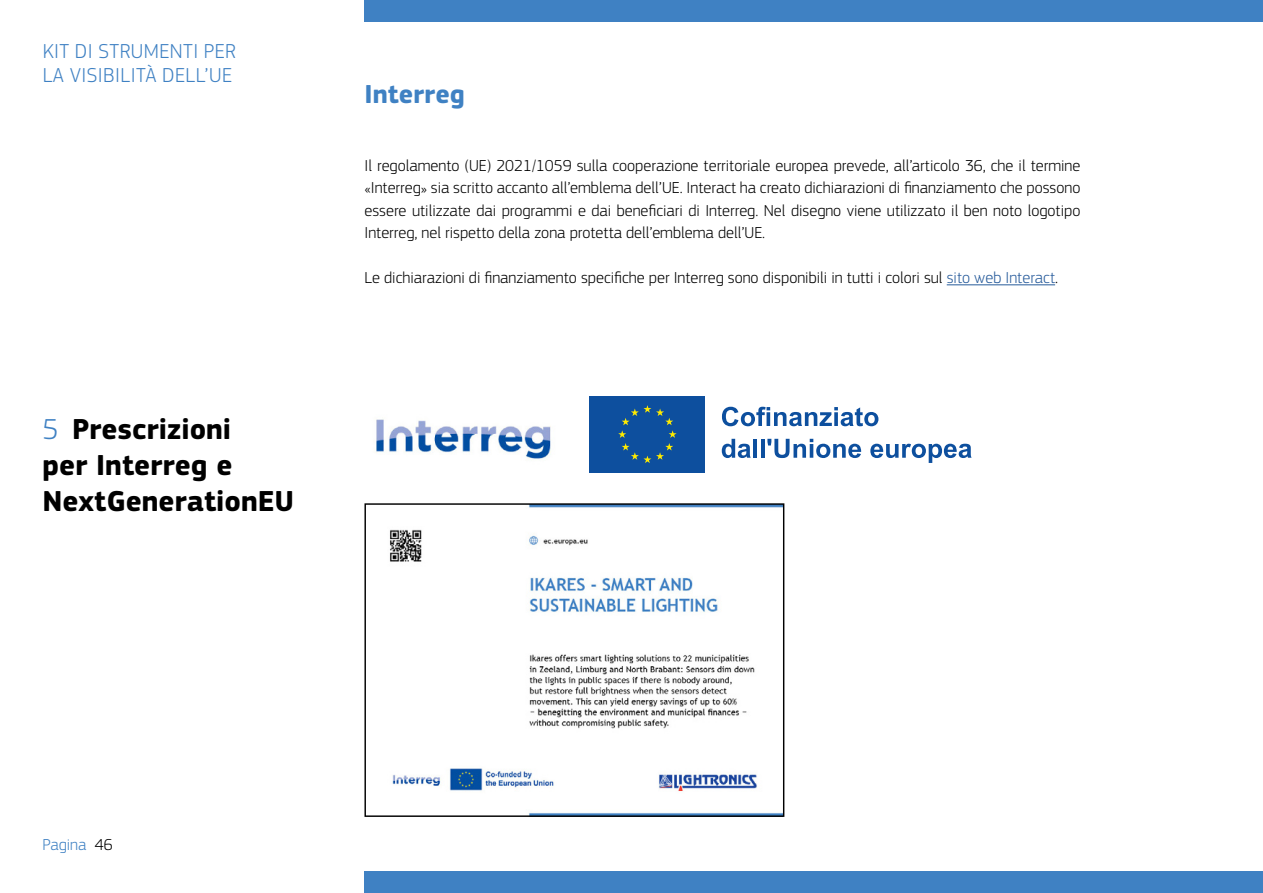
<style>
.page{position:relative;width:1263px;height:893px;background:#fff}
.page>*{position:absolute;margin:0;border:0;box-sizing:border-box;transform-origin:0 0}
.t1{font:700 30px/36px "EC Square Sans Pro";color:#000}
.Subtitle_blue_size18{font:700 27px "EC Square Sans Pro";color:#3f81c3}
.t2{font:300 21px/24px "EC Square Sans Pro";letter-spacing:.02em;color:#3f81c3}
.Body{font:300 16.5px/22.5px "EC Square Sans Pro";color:#000;text-align:justify}
.t3{font:300 16.5px "EC Square Sans Pro";color:#3f81c3}
.s1{font-weight:300;color:#3f81c3}
.s2{color:#275b9b}
.s3{color:#000}
</style>
<div class="page">
<div style="left:364px;top:872px;width:899px;height:21px;background:#3f81c3"></div>
<div style="left:364px;top:0;width:899px;height:21px;background:#3f81c3"></div>
<hr style="left:947px;top:284px;width:108px;height:1px;background:#275b9b">
<svg style="left:589px;top:396px;width:1px;height:77px"></svg>
<div style="left:590px;top:396px;width:115px;height:77px;background:#0d4f9e"></div>
<svg style="left:618px;top:405px;width:59px;height:58px"></svg>
<svg style="left:722px;top:407px;width:156px;height:19px"></svg>
<svg style="left:722px;top:439px;width:29px;height:19px"></svg>
<hr style="left:753px;top:439px;width:4px;height:19px;background:#0d4f9e">
<hr style="left:761px;top:439px;width:3px;height:19px;background:#0d4f9e">
<svg style="left:767px;top:439px;width:94px;height:19px"></svg>
<svg style="left:870px;top:444px;width:101px;height:19px"></svg>
<img style="left:376px;top:419px;width:175px;height:40px">
<img style="left:390px;top:505px;width:392px;height:310px">
<div style="left:364px;top:503px;width:420px;height:314px;border:1px solid #000"></div>
<p class="t2" style="left:43px;top:39px;width:195px">KIT DI STRUMENTI PER<br>LA VISIBILITÀ DELL’UE</p>
<h1 class="t1" style="left:43px;top:412px;width:253px"><span class="s1">5</span> Prescrizioni<br>per Interreg e<br>NextGenerationEU</h1>
<p class="Subtitle_blue_size18" style="left:364px;top:78px;width:102px">Interreg</p>
<p class="Body" style="left:364px;top:154px;width:717px">Il regolamento (UE) 2021/1059 sulla cooperazione territoriale europea prevede, all’articolo 36, che il termine «Interreg» sia scritto accanto all’emblema dell’UE. Interact ha creato dichiarazioni di finanziamento che possono essere utilizzate dai programmi e dai beneficiari di Interreg. Nel disegno viene utilizzato il ben noto logotipo Interreg, nel rispetto della zona protetta dell’emblema dell’UE.</p>
<p class="Body" style="left:364px;top:266px;width:695px">Le dichiarazioni di finanziamento specifiche per Interreg sono disponibili in tutti i colori sul <span class="s2">sito web Interact</span>.</p>
<p class="t3" style="left:43px;top:835px;width:72px">Pagina <span class="s3">46</span></p>
</div>
